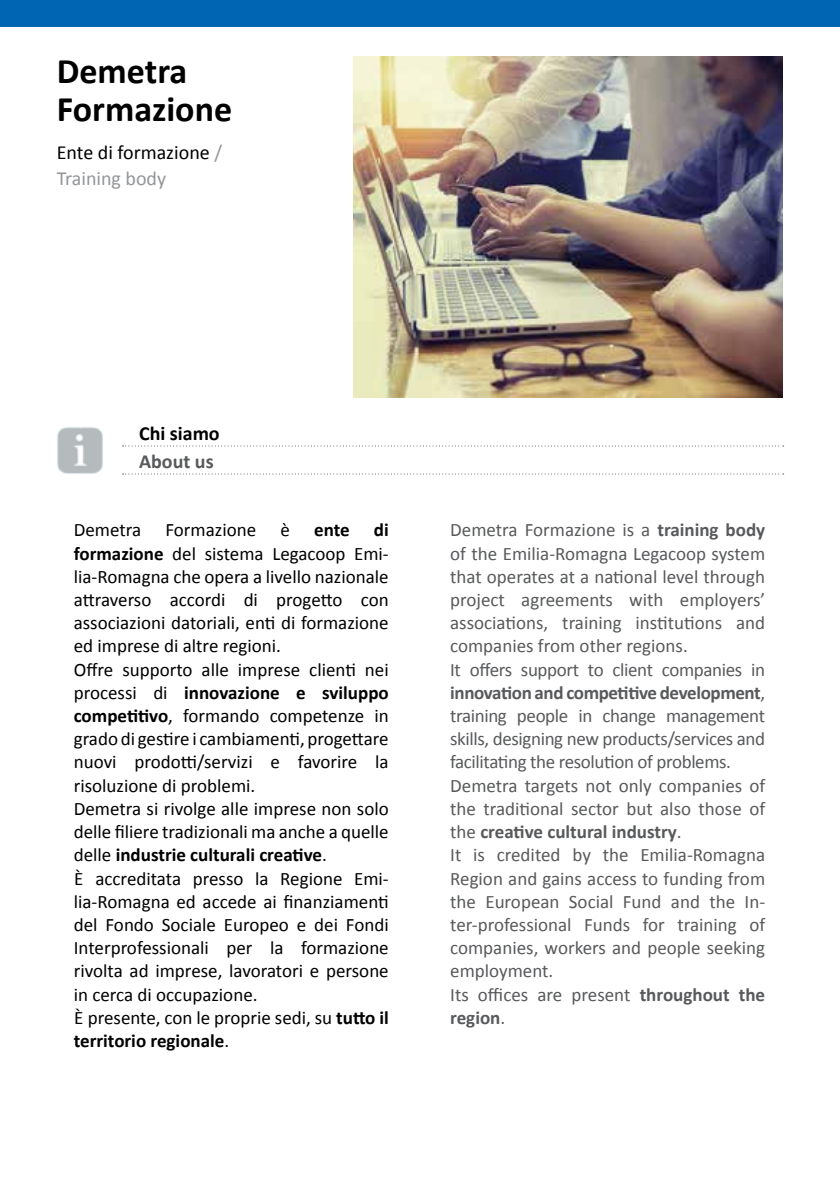
<style>
.page{position:relative;width:840px;height:1191px;background:#fff}
.page>*{position:absolute;margin:0;border:0;box-sizing:border-box;transform-origin:0 0}
.t1{font:700 36px/38px "Calibri";color:#000}
.t2{font:20px/26px "Calibri";color:#000}
.t3{font:700 20px "Calibri";color:#000}
.t4{font:700 20px "Calibri";color:#58595b}
.t5{font:19px/23.2px "Calibri";color:#000}
.t6{font:19px/23.2px "Calibri";color:#58595b}
.t7{font:700 19px "Calibri";color:#000}
.s1{color:#939598}
.s2{font-weight:700}
</style>
<div class="page">
<div style="left:0;top:0;width:839px;height:26px;background:#0066b3"></div>
<img style="left:57px;top:427px;width:46px;height:47px">
<svg style="left:122px;top:445px;width:661px;height:1px"></svg>
<svg style="left:122px;top:473px;width:661px;height:1px"></svg>
<img style="left:353px;top:57px;width:429px;height:340px">
<h1 class="t1" style="left:57px;top:52px;width:177px">Demetra<br>Formazione</h1>
<p class="t2" style="left:57px;top:139px;width:167px">Ente di formazione <span class="s1">/<br>Training body</span></p>
<p class="t3" style="left:139px;top:420px;width:82px">Chi siamo</p>
<p class="t4" style="left:139px;top:448px;width:76px">About us</p>
<p class="t5" style="left:74px;top:518px;width:69px">Demetra</p>
<p class="t5" style="left:165px;top:518px;width:92px">Formazione</p>
<p class="t5" style="left:280px;top:518px;width:11px">è</p>
<p class="t7" style="left:314px;top:518px;width:37px">ente</p>
<p class="t5" style="left:74px;top:518px;width:316px;text-indent:300px"><span class="s2">di formazione</span> del sistema Legacoop Emi&shy;lia-Romagna che opera a livello nazionale attraverso accordi di progetto con associazioni datoriali, enti di formazione ed imprese di altre regioni.<br>Offre supporto alle imprese clienti nei processi di <span class="s2">innovazione e sviluppo competitivo</span>, formando competenze in grado di gestire i cambiamenti, progettare nuovi prodotti/servizi e favorire la risoluzione di problemi.<br>Demetra si rivolge alle imprese non solo delle filiere tradizionali ma anche a quelle delle <span class="s2">industrie culturali creative</span>.<br>è accreditata presso la Regione Emi&shy;lia-Romagna ed accede ai finanziamenti del Fondo Sociale Europeo e dei Fondi Interprofessionali per la formazione rivolta ad imprese, lavoratori e persone in cerca di occupazione.<br>è presente, con le proprie sedi, su <span class="s2">tutto il territorio regionale</span>.</p>
<p class="t6" style="left:450px;top:518px;width:316px">Demetra Formazione is a <span class="s2">training body </span>of the Emilia-Romagna Legacoop system that operates at a national level through project agreements with employers’ associations, training institutions and companies from other regions.<br>It offers support to client companies in <span class="s2">innovation and competitive development</span>, training people in change management skills, designing new products/services and facilitating the resolution of problems.<br>Demetra targets not only companies of the traditional sector but also those of the <span class="s2">creative cultural industry</span>.<br>It is credited by the Emilia-Romagna Region and gains access to funding from the European Social Fund and the In&shy;ter-professional Funds for training of companies, workers and people seeking employment.<br>Its offices are present <span class="s2">throughout the region</span>.</p>
</div>
